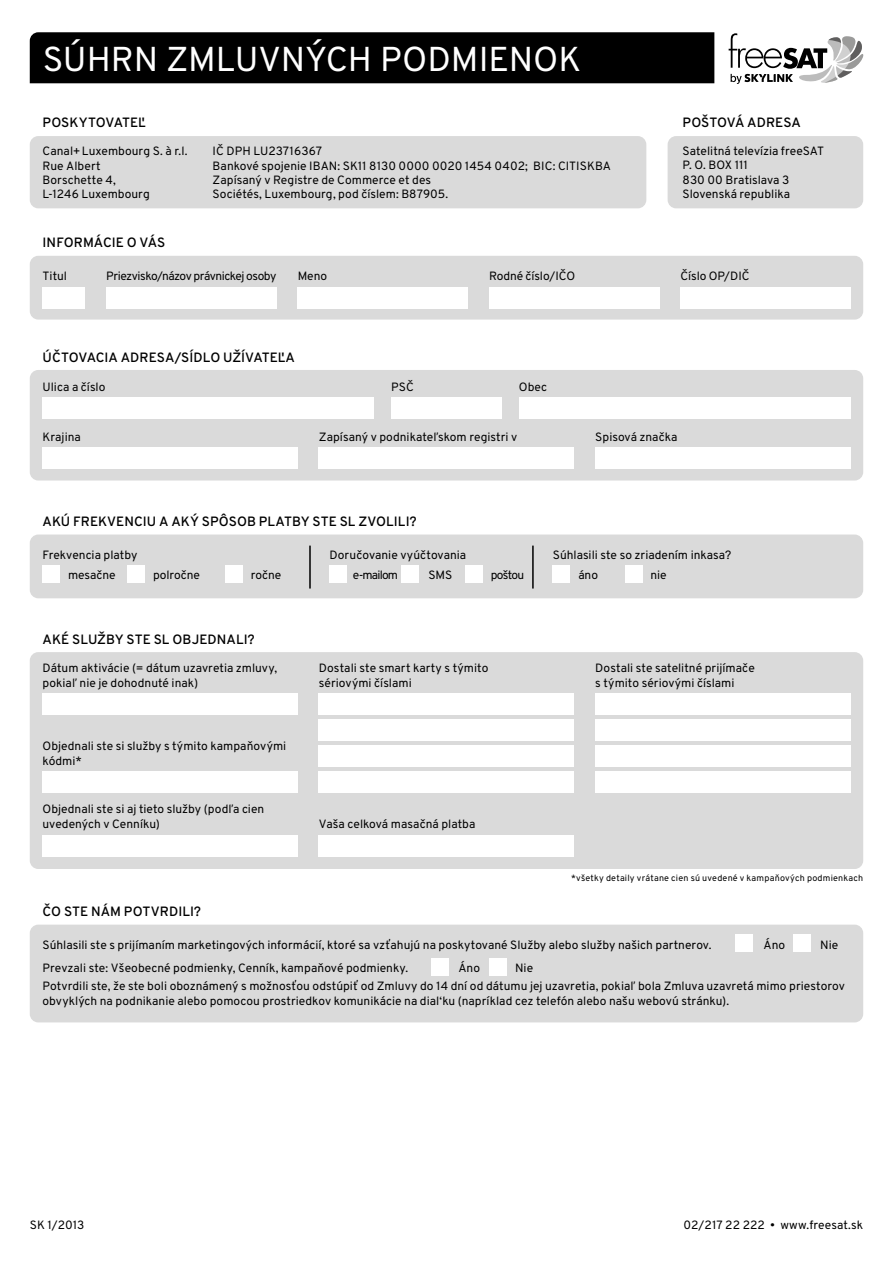
<style>
.page{position:relative;width:893px;height:1263px;background:#fff}
.page>*{position:absolute;margin:0;border:0;box-sizing:border-box;transform-origin:0 0}
.t1{font:34.5px "Overpass";color:#fff}
.t2{font:600 13.5px "Overpass";letter-spacing:.005em;color:#000}
.t3{font:12px/14.4px "Overpass";letter-spacing:.005em;color:#000}
.t4{font:12px "Overpass";letter-spacing:-.04em;color:#000}
.t5{font:9px "Overpass";letter-spacing:.025em;color:#000}
</style>
<div class="page">
<div style="left:30px;top:32px;width:684px;height:51px;background:#000"></div>
<div style="left:30px;top:256px;width:833px;height:64px;background:#dadada;border-radius:9px"></div>
<div style="left:43px;top:287px;width:42px;height:21px;background:#fff"></div>
<div style="left:106px;top:287px;width:170px;height:21px;background:#fff"></div>
<div style="left:298px;top:287px;width:170px;height:21px;background:#fff"></div>
<div style="left:489px;top:287px;width:170px;height:21px;background:#fff"></div>
<div style="left:680px;top:287px;width:170px;height:21px;background:#fff"></div>
<div style="left:30px;top:370px;width:833px;height:110px;background:#dadada;border-radius:9px"></div>
<div style="left:30px;top:652px;width:833px;height:217px;background:#dadada;border-radius:9px"></div>
<div style="left:30px;top:925px;width:833px;height:97px;background:#dadada;border-radius:9px"></div>
<div style="left:43px;top:398px;width:331px;height:21px;background:#fff"></div>
<div style="left:43px;top:693px;width:255px;height:21px;background:#fff"></div>
<div style="left:319px;top:693px;width:255px;height:21px;background:#fff"></div>
<div style="left:319px;top:719px;width:255px;height:22px;background:#fff"></div>
<div style="left:319px;top:746px;width:255px;height:21px;background:#fff"></div>
<div style="left:595px;top:693px;width:255px;height:21px;background:#fff"></div>
<div style="left:595px;top:719px;width:255px;height:22px;background:#fff"></div>
<div style="left:595px;top:746px;width:255px;height:21px;background:#fff"></div>
<div style="left:43px;top:772px;width:255px;height:21px;background:#fff"></div>
<div style="left:319px;top:772px;width:255px;height:21px;background:#fff"></div>
<div style="left:595px;top:772px;width:255px;height:21px;background:#fff"></div>
<div style="left:43px;top:835px;width:255px;height:21px;background:#fff"></div>
<div style="left:319px;top:835px;width:255px;height:21px;background:#fff"></div>
<div style="left:43px;top:447px;width:255px;height:22px;background:#fff"></div>
<div style="left:319px;top:447px;width:255px;height:22px;background:#fff"></div>
<div style="left:595px;top:447px;width:255px;height:22px;background:#fff"></div>
<div style="left:391px;top:398px;width:111px;height:21px;background:#fff"></div>
<div style="left:519px;top:398px;width:331px;height:21px;background:#fff"></div>
<div style="left:30px;top:534px;width:833px;height:64px;background:#dadada;border-radius:9px"></div>
<div style="left:43px;top:566px;width:17px;height:17px;background:#fff"></div>
<div style="left:553px;top:566px;width:17px;height:17px;background:#fff"></div>
<div style="left:330px;top:566px;width:17px;height:17px;background:#fff"></div>
<div style="left:128px;top:566px;width:17px;height:17px;background:#fff"></div>
<div style="left:625px;top:566px;width:17px;height:17px;background:#fff"></div>
<div style="left:402px;top:566px;width:17px;height:17px;background:#fff"></div>
<div style="left:225px;top:566px;width:17px;height:17px;background:#fff"></div>
<div style="left:465px;top:566px;width:17px;height:17px;background:#fff"></div>
<hr style="left:309px;top:546px;width:2px;height:42px;background:#000">
<hr style="left:532px;top:546px;width:2px;height:42px;background:#000">
<div style="left:736px;top:934px;width:17px;height:17px;background:#fff"></div>
<div style="left:432px;top:959px;width:17px;height:17px;background:#fff"></div>
<div style="left:793px;top:934px;width:17px;height:17px;background:#fff"></div>
<div style="left:489px;top:959px;width:17px;height:17px;background:#fff"></div>
<svg style="left:729px;top:33px;width:135px;height:51px"></svg>
<div style="left:30px;top:136px;width:616px;height:72px;background:#dadada;border-radius:9px"></div>
<div style="left:668px;top:136px;width:195px;height:72px;background:#dadada;border-radius:9px"></div>
<h1 class="t1" style="left:43px;top:34px;width:540px">SÚHRN ZMLUVNÝCH PODMIENOK</h1>
<p class="t2" style="left:43px;top:113px;width:105px">POSKYTOVATEL'</p>
<p class="t3" style="left:43px;top:144px;width:147px">Canal+Luxembourg S. à r.l.<br>Rue Albert<br>Borschette 4,<br>L-1246 Luxembourg</p>
<p class="t3" style="left:213px;top:144px;width:400px">IČ DPH LU23716367<br>Bankové spojenie IBAN: SK11 8130 0000 0020 1454 0402; BIC: CITISKBA Zapísaný v Registre de Commerce et des<br>Sociétés, Luxembourg, pod číslem: B87905.</p>
<p class="t2" style="left:683px;top:113px;width:120px">POŠTOVÁ ADRESA</p>
<p class="t3" style="left:682px;top:144px;width:143px">Satelitná televízia freeSAT<br>P. O. BOX 111<br>830 00 Bratislava 3<br>Slovenská republika</p>
<p class="t2" style="left:43px;top:233px;width:124px">INFORMÁCIE O VÁS</p>
<p class="t3" style="left:43px;top:269px;width:26px">Titul</p>
<p class="t4" style="left:106px;top:267px;width:172px">Priezvisko/názov právnickej osoby</p>
<p class="t3" style="left:298px;top:269px;width:31px">Meno</p>
<p class="t3" style="left:489px;top:269px;width:88px">Rodné číslo/IČO</p>
<p class="t3" style="left:680px;top:269px;width:71px">Číslo OP/DIČ</p>
<p class="t2" style="left:43px;top:347px;width:254px">ÚČTOVACIA ADRESA/SÍDLO UŽÍVATEL'A</p>
<p class="t3" style="left:43px;top:380px;width:64px">Ulica a číslo</p>
<p class="t3" style="left:391px;top:380px;width:24px">PSČ</p>
<p class="t3" style="left:519px;top:380px;width:30px">Obec</p>
<p class="t3" style="left:43px;top:430px;width:40px">Krajina</p>
<p class="t3" style="left:319px;top:430px;width:200px">Zapísaný v podnikateľskom registri v</p>
<p class="t3" style="left:595px;top:430px;width:84px">Spisová značka</p>
<p class="t2" style="left:43px;top:512px;width:375px">AKÚ FREKVENCIU A AKÝ SPÔSOB PLATBY STE SL ZVOLILI?</p>
<p class="t3" style="left:43px;top:548px;width:96px">Frekvencia platby</p>
<p class="t3" style="left:330px;top:548px;width:138px">Doručovanie vyúčtovania</p>
<p class="t3" style="left:553px;top:548px;width:180px">Súhlasili ste so zriadením inkasa?</p>
<p class="t3" style="left:68px;top:568px;width:49px">mesačne</p>
<p class="t3" style="left:153px;top:568px;width:48px">polročne</p>
<p class="t3" style="left:251px;top:568px;width:32px">ročne</p>
<p class="t3" style="left:353px;top:568px;width:47px">e-mailom</p>
<p class="t3" style="left:428px;top:568px;width:25px">SMS</p>
<p class="t3" style="left:491px;top:568px;width:35px">poštou</p>
<p class="t3" style="left:578px;top:568px;width:21px">áno</p>
<p class="t3" style="left:651px;top:568px;width:18px">nie</p>
<p class="t2" style="left:43px;top:629px;width:213px">AKÉ SLUŽBY STE SL OBJEDNALI?</p>
<p class="t3" style="left:43px;top:661px;width:236px">Dátum aktivácie (= dátum uzavretia zmluvy, pokiaľ nie je dohodnuté inak)</p>
<p class="t3" style="left:43px;top:739px;width:245px">Objednali ste si služby s týmito kampaňovými kódmi*</p>
<p class="t3" style="left:43px;top:802px;width:223px">Objednali ste si aj tieto služby (podľa cien uvedených v Cenníku)</p>
<p class="t2" style="left:43px;top:902px;width:160px">ČO STE NÁM POTVRDILI?</p>
<p class="t3" style="left:319px;top:661px;width:171px">Dostali ste smart karty s týmito sériovými číslami</p>
<p class="t3" style="left:319px;top:816px;width:158px">Vaša celková masačná platba</p>
<p class="t3" style="left:595px;top:661px;width:161px">Dostali ste satelitné prijímače s týmito sériovými číslami</p>
<p class="t5" style="left:571px;top:872px;width:294px">*všetky detaily vrátane cien sú uvedené v kampaňových podmienkach</p>
<p class="t3" style="left:43px;top:937px;width:670px">Súhlasili ste s prijímaním marketingových informácií, ktoré sa vzťahujú na poskytované Služby alebo služby našich partnerov.</p>
<p class="t3" style="left:763px;top:937px;width:23px">Áno</p>
<p class="t3" style="left:820px;top:937px;width:20px">Nie</p>
<p class="t3" style="left:43px;top:960px;width:367px">Prevzali ste: Všeobecné podmienky, Cenník, kampaňové podmienky.</p>
<p class="t3" style="left:458px;top:960px;width:23px">Áno</p>
<p class="t3" style="left:43px;top:958px;width:804px;line-height:18.6px;text-indent:472px">Nie<br>Potvrdili ste, že ste boli oboznámený s možnosťou odstúpiť od Zmluvy do 14 dní od dátumu jej uzavretia, pokiaľ bola Zmluva uzavretá mimo priestorov</p>
<p class="t3" style="left:43px;top:993px;width:688px">obvyklých na podnikanie alebo pomocou prostriedkov komunikácie na dial‘ku (napríklad cez telefón alebo našu webovú stránku).</p>
<p class="t3" style="left:30px;top:1218px;width:56px">SK 1/2013</p>
<p class="t3" style="left:683px;top:1218px;width:181px">02/217 22 222 • www.freesat.sk</p>
</div>
